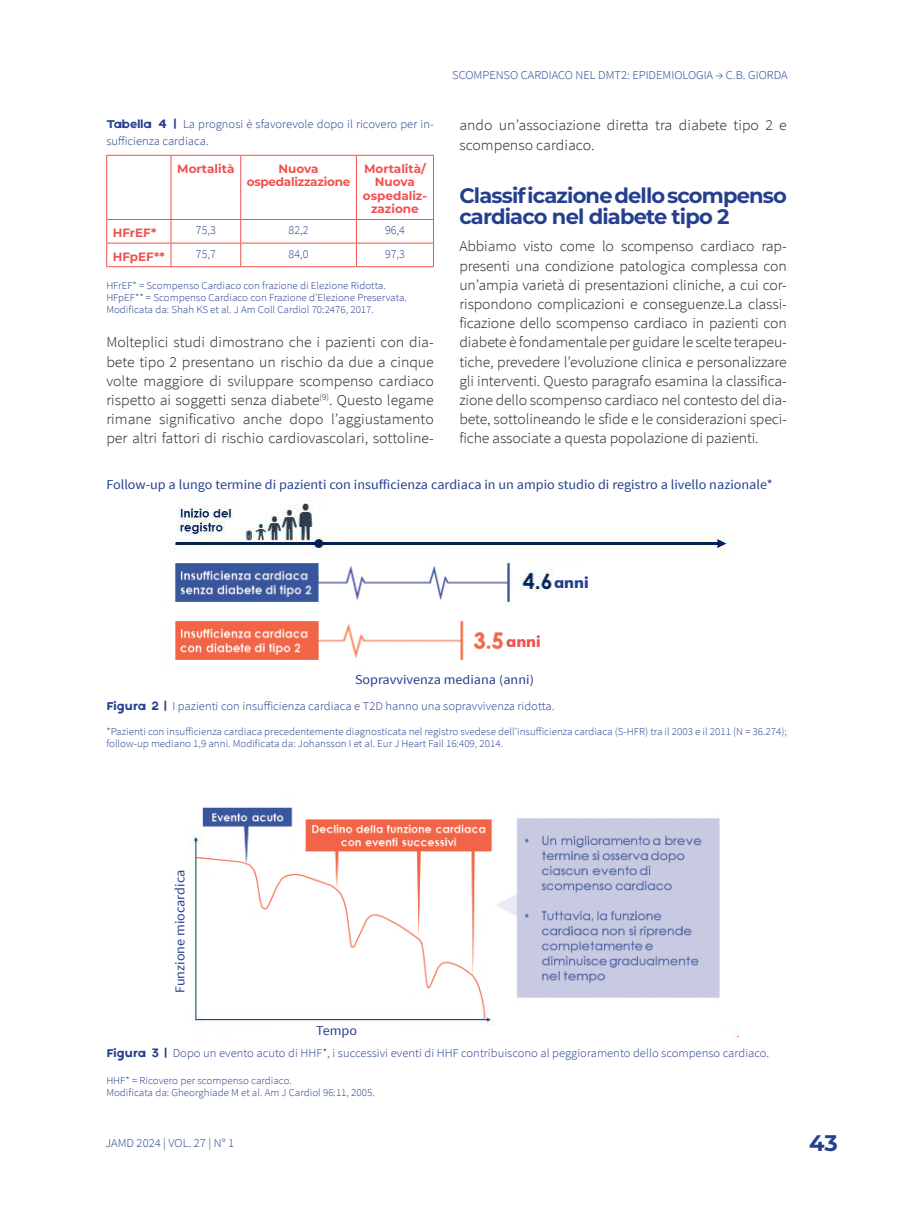
<style>
.page{position:relative;width:906px;height:1217px;background:#fff}
.page>*{position:absolute;margin:0;border:0;box-sizing:border-box;transform-origin:0 0}
.t1{font:700 22.5px "Montserrat";color:#253f8e}
.t2{font:700 21px/21px "Montserrat";letter-spacing:-.04em;color:#253f8e}
.t3{font:300 15px/19.2px "Source Sans Pro";color:#231f20;text-align:justify;scale:1.05 1}
.t4{font:700 15px "Futura Bk";color:#253f8e}
.t5{font:700 15px "Futura Bk";color:#f0514f}
.t6{font:13.5px "Source Sans Pro";color:#253f8e;scale:1.05 1}
.t7{font:300 12px/16.5px "Source Sans Pro";color:#253f8e;scale:1.05 1}
.t8{font:700 12px/13.5px "Montserrat";color:#f0514f;text-align:center}
.t9{font:300 12px "Source Sans Pro";color:#253f8e}
.t10{font:700 12px/13.5px "Montserrat";letter-spacing:-.02em;color:#f0514f;text-align:center}
.t11{font:300 10.5px/12px "Source Sans Pro";color:#253f8e;scale:1.05 1}
.s1{font-family:"Axis";font-weight:400}
</style>
<div class="page">
<hr style="left:106px;top:155px;width:65px;height:1px;background:#f0514f">
<hr style="left:106px;top:156px;width:1px;height:63px;background:#f0514f">
<hr style="left:171px;top:155px;width:70px;height:1px;background:#f0514f">
<hr style="left:171px;top:156px;width:1px;height:63px;background:#f0514f">
<hr style="left:241px;top:155px;width:115px;height:1px;background:#f0514f">
<hr style="left:356px;top:155px;width:78px;height:1px;background:#f0514f">
<hr style="left:240px;top:156px;width:1px;height:63px;background:#f0514f">
<hr style="left:356px;top:156px;width:1px;height:63px;background:#f0514f">
<hr style="left:433px;top:156px;width:1px;height:63px;background:#f0514f">
<hr style="left:106px;top:219px;width:65px;height:1px;background:#f0514f">
<hr style="left:171px;top:219px;width:70px;height:1px;background:#f0514f">
<hr style="left:241px;top:219px;width:115px;height:1px;background:#f0514f">
<hr style="left:356px;top:219px;width:78px;height:1px;background:#f0514f">
<hr style="left:106px;top:243px;width:65px;height:1px;background:#f0514f">
<svg style="left:106px;top:220px;width:1px;height:46px"></svg>
<hr style="left:171px;top:243px;width:70px;height:1px;background:#f0514f">
<svg style="left:171px;top:220px;width:1px;height:46px"></svg>
<hr style="left:241px;top:243px;width:115px;height:1px;background:#f0514f">
<hr style="left:356px;top:243px;width:78px;height:1px;background:#f0514f">
<svg style="left:240px;top:220px;width:1px;height:46px"></svg>
<svg style="left:356px;top:220px;width:1px;height:46px"></svg>
<svg style="left:433px;top:220px;width:1px;height:46px"></svg>
<hr style="left:106px;top:266px;width:65px;height:1px;background:#f0514f">
<hr style="left:171px;top:266px;width:70px;height:1px;background:#f0514f">
<hr style="left:241px;top:266px;width:115px;height:1px;background:#f0514f">
<hr style="left:356px;top:266px;width:78px;height:1px;background:#f0514f">
<img style="left:173px;top:799px;width:566px;height:237px">
<img style="left:496px;top:815px;width:232px;height:184px">
<img style="left:200px;top:802px;width:94px;height:9px">
<img style="left:197px;top:811px;width:295px;height:206px">
<div style="left:271px;top:1024px;width:131px;height:19px;background:#fff"></div>
<div style="left:174px;top:831px;width:16px;height:200px;background:#fff"></div>
<img style="left:161px;top:503px;width:567px;height:163px">
<img style="left:169px;top:556px;width:346px;height:51px">
<img style="left:169px;top:614px;width:410px;height:49px">
<div style="left:554px;top:568px;width:44px;height:27px;background:#fff"></div>
<div style="left:506px;top:627px;width:44px;height:28px;background:#fff"></div>
<p class="t7" style="left:106px;top:116px;width:313px"><span class="s1">Tabella 4 |</span> La prognosi è sfavorevole dopo il ricovero per in&shy;sufficienza cardiaca.</p>
<p class="t8" style="left:177px;top:161px;width:57px">Mortalità</p>
<p class="t10" style="left:247px;top:161px;width:105px">Nuova ospedalizzazione</p>
<p class="t8" style="left:363px;top:161px;width:66px">Mortalità/<br>Nuova ospedaliz&shy;zazione</p>
<p class="t8" style="left:113px;top:225px;width:45px">HFrEF*</p>
<p class="t9" style="left:196px;top:223px;width:21px">75,3</p>
<p class="t9" style="left:289px;top:223px;width:21px">82,2</p>
<p class="t9" style="left:385px;top:223px;width:21px">96,4</p>
<p class="t8" style="left:113px;top:249px;width:54px">HFpEF**</p>
<p class="t9" style="left:196px;top:247px;width:21px">75,7</p>
<p class="t9" style="left:289px;top:247px;width:21px">84,0</p>
<p class="t9" style="left:385px;top:247px;width:21px">97,3</p>
<p class="t11" style="left:106px;top:279px;width:288px">HFrEF* = Scompenso Cardiaco con frazione di Elezione Ridotta.<br>HFpEF** = Scompenso Cardiaco con Frazione d'Elezione Preservata.<br>Modificata da: Shah KS et al. J Am Coll Cardiol 70:2476, 2017.</p>
<p class="t3" style="left:106px;top:333px;width:313px">Molteplici studi dimostrano che i pazienti con dia&shy;bete tipo 2 presentano un rischio da due a cinque volte maggiore di sviluppare scompenso cardiaco rispetto ai soggetti senza diabete<sup>(9)</sup>. Questo legame rimane significativo anche dopo l’aggiustamento per altri fattori di rischio cardiovascolari, sottoline-</p>
<p class="t7" style="left:452px;top:67px;width:321px">SCOMPENSO CARDIACO NEL DMT2: EPIDEMIOLOGIA → C.B. GIORDA</p>
<p class="t3" style="left:459px;top:116px;width:313px">ando un’associazione diretta tra diabete tipo 2 e scompenso cardiaco.</p>
<h2 class="t2" style="left:459px;top:183px;width:329px">Classificazione dello scompenso cardiaco nel diabete tipo 2</h2>
<p class="t3" style="left:459px;top:237px;width:313px">Abbiamo visto come lo scompenso cardiaco rap&shy;presenti una condizione patologica complessa con un’ampia varietà di presentazioni cliniche, a cui cor&shy;rispondono complicazioni e conseguenze.La classi&shy;ficazione dello scompenso cardiaco in pazienti con diabete è fondamentale per guidare le scelte terapeu&shy;tiche, prevedere l’evoluzione clinica e personalizzare gli interventi. Questo paragrafo esamina la classifica&shy;zione dello scompenso cardiaco nel contesto del dia&shy;bete, sottolineando le sfide e le considerazioni speci&shy;fiche associate a questa popolazione di pazienti.</p>
<p class="t6" style="left:106px;top:476px;width:636px">Follow-up a lungo termine di pazienti con insufficienza cardiaca in un ampio studio di registro a livello nazionale*</p>
<p class="t4" style="left:554px;top:571px;width:36px">anni</p>
<p class="t5" style="left:506px;top:631px;width:36px">anni</p>
<p class="t6" style="left:355px;top:670px;width:172px">Sopravvivenza mediana (anni)</p>
<p class="t7" style="left:106px;top:698px;width:428px"><span class="s1">Figura 2 |</span> I pazienti con insufficienza cardiaca e T2D hanno una sopravvivenza ridotta.</p>
<p class="t11" style="left:106px;top:725px;width:649px">*Pazienti con insufficienza cardiaca precedentemente diagnosticata nel registro svedese dell’insufficienza cardiaca (S-HFR) tra il 2003 e il 2011 (N = 36.274); follow-up mediano 1,9 anni. Modificata da: Johansson I et al. Eur J Heart Fail 16:409, 2014.</p>
<p class="t6" style="left:172px;top:992px;width:119px;rotate:-90deg">Funzione miocardica</p>
<p class="t6" style="left:316px;top:1021px;width:40px">Tempo</p>
<p class="t7" style="left:106px;top:1044px;width:633px"><span class="s1">Figura 3 |</span> Dopo un evento acuto di HHF*, i successivi eventi di HHF contribuiscono al peggioramento dello scompenso cardiaco.</p>
<p class="t11" style="left:106px;top:1073px;width:257px">HHF* = Ricovero per scompenso cardiaco.<br>Modificata da: Gheorghiade M et al. Am J Cardiol 96:11, 2005.</p>
<p class="t7" style="left:105px;top:1134px;width:124px">JAMD 2024 | VOL. 27 | N° 1</p>
<h1 class="t1" style="left:809px;top:1126px;width:30px">43</h1>
</div>
